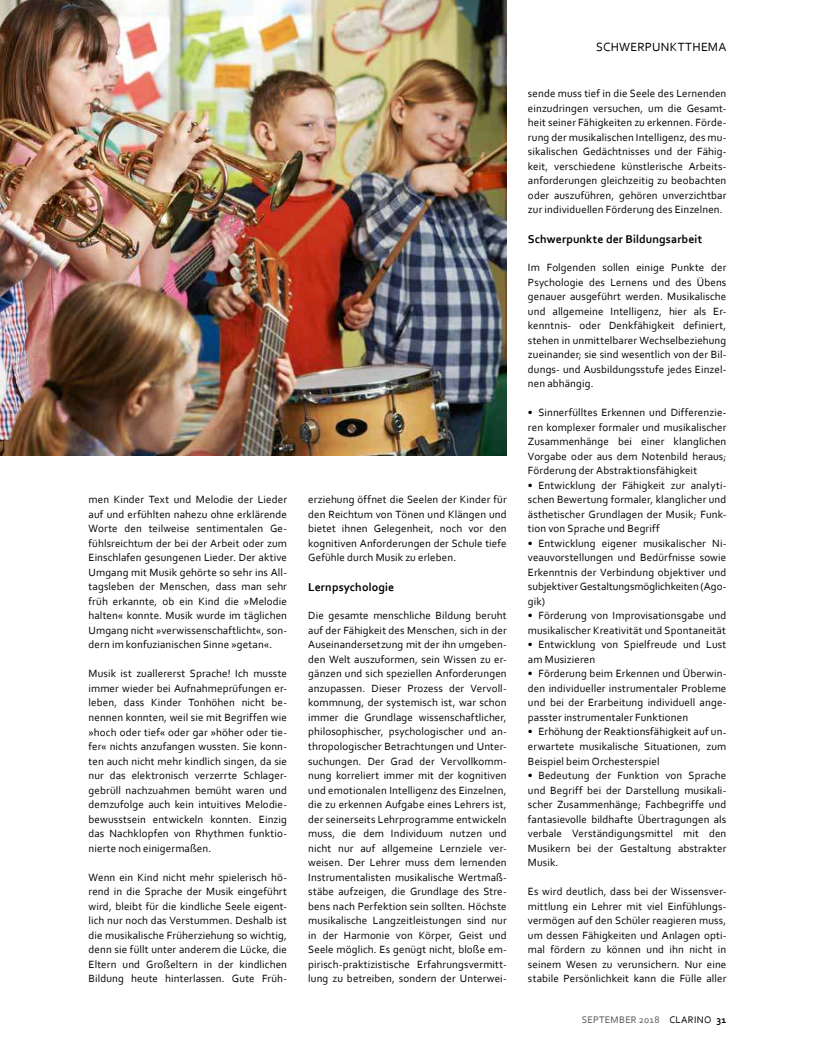
<style>
.page{position:relative;width:815px;height:1053px;background:#fff}
.page>*{position:absolute;margin:0;border:0;box-sizing:border-box;transform-origin:0 0}
.t1{font:12.5px "Corbel Clarino";letter-spacing:.02em;color:#000}
.t2{font:11.88px "Corbel Clarino Bold";letter-spacing:.01em;color:#000}
.t3{font:11px/14.5px "Corbel Clarino";letter-spacing:.01em;color:#000;text-align:justify}
.t4{font:10px "Corbel Clarino";letter-spacing:.025em;color:#565655}
.s1{color:#000}
.s2{font-family:"Corbel Clarino Bold";color:#000}
</style>
<div class="page">
<img style="left:0;top:0;width:507px;height:455px">
<p class="t3" style="left:89px;top:493px;width:200px">men Kinder Text und Melodie der Lieder auf und erfühlten nahezu ohne erklärende Worte den teilweise sentimentalen Ge&shy;fühlsreichtum der bei der Arbeit oder zum Einschlafen gesungenen Lieder. Der aktive Umgang mit Musik gehörte so sehr ins All&shy;tagsleben der Menschen, dass man sehr früh erkannte, ob ein Kind die »Melodie halten« konnte. Musik wurde im täglichen Umgang nicht »verwissenschaftlicht«, son&shy;dern im konfuzianischen Sinne »getan«.</p>
<p class="t3" style="left:89px;top:667px;width:200px">Musik ist zuallererst Sprache! Ich musste immer wieder bei Aufnahmeprüfungen er&shy;leben, dass Kinder Tonhöhen nicht be&shy;nennen konnten, weil sie mit Begriffen wie »hoch oder tief« oder gar »höher oder tie&shy;fer« nichts anzufangen wussten. Sie konn&shy;ten auch nicht mehr kindlich singen, da sie nur das elektronisch verzerrte Schlager&shy;gebrüll nachzuahmen bemüht waren und demzufolge auch kein intuitives Melodie&shy;bewusstsein entwickeln konnten. Einzig das Nachklopfen von Rhythmen funktio&shy;nierte noch einigermaßen.</p>
<p class="t3" style="left:89px;top:870px;width:200px">Wenn ein Kind nicht mehr spielerisch hö&shy;rend in die Sprache der Musik eingeführt wird, bleibt für die kindliche Seele eigent&shy;lich nur noch das Verstummen. Deshalb ist die musikalische Früherziehung so wichtig, denn sie füllt unter anderem die Lücke, die Eltern und Großeltern in der kindlichen Bildung heute hinterlassen. Gute Früh-</p>
<p class="t3" style="left:308px;top:493px;width:200px">erziehung öffnet die Seelen der Kinder für den Reichtum von Tönen und Klängen und bietet ihnen Gelegenheit, noch vor den kogni tiven Anforderungen der Schule tiefe Gefühle durch Musik zu erleben.</p>
<p class="t2" style="left:308px;top:581px;width:88px">Lernpsychologie</p>
<p class="t3" style="left:308px;top:609px;width:200px">Die gesamte menschliche Bildung beruht auf der Fähigkeit des Menschen, sich in der Auseinandersetzung mit der ihn umgeben&shy;den Welt auszuformen, sein Wissen zu er&shy;gänzen und sich speziellen Anforderungen anzupassen. Dieser Prozess der Vervoll&shy;kommnung, der systemisch ist, war schon immer die Grundlage wissenschaftlicher, philosophischer, psychologischer und an&shy;thro pologischer Betrachtungen und Unter&shy;suchungen. Der Grad der Vervollkomm&shy;nung korreliert immer mit der kognitiven und emotionalen Intelligenz des Einzelnen, die zu erkennen Aufgabe eines Lehrers ist, der seinerseits Lehrprogramme entwickeln muss, die dem Individuum nutzen und nicht nur auf allgemeine Lernziele ver&shy;weisen. Der Lehrer muss dem lernenden Instrumentalisten musikalische Wertmaß&shy;stäbe aufzeigen, die Grundlage des Stre&shy;bens nach Perfektion sein sollten. Höchste musikalische Langzeitleistungen sind nur in der Harmonie von Körper, Geist und Seele möglich. Es genügt nicht, bloße em&shy;pirisch-praktizistische Erfahrungsvermitt&shy;lung zu betreiben, sondern der Unterwei-</p>
<p class="t1" style="left:596px;top:41px;width:132px">SCHWERPUNKTTHEMA</p>
<p class="t3" style="left:528px;top:87px;width:200px">sende muss tief in die Seele des Lernenden einzudringen versuchen, um die Gesamt&shy;heit seiner Fähigkeiten zu erkennen. Förde&shy;rung der musikalischen Intelligenz, des mu&shy;sikalischen Gedächtnisses und der Fähig&shy;keit, verschiedene künstlerische Arbeits&shy;anforderungen gleichzeitig zu beobachten oder auszuführen, gehören unverzichtbar zur individuellen Förderung des Einzelnen.</p>
<p class="t2" style="left:528px;top:233px;width:176px">Schwerpunkte der Bildungsarbeit</p>
<p class="t3" style="left:528px;top:261px;width:200px">Im Folgenden sollen einige Punkte der Psychologie des Lernens und des Übens genauer ausgeführt werden. Musikalische und allgemeine Intelligenz, hier als Er&shy;kenntnis- oder Denkfähigkeit definiert, stehen in unmittelbarer Wechselbeziehung zueinander; sie sind wesentlich von der Bil&shy;dungs- und Ausbildungsstufe jedes Einzel&shy;nen abhängig.</p>
<p class="t3" style="left:528px;top:406px;width:200px">• Sinnerfülltes Erkennen und Differenzie&shy;ren komplexer formaler und musikalischer Zusammenhänge bei einer klanglichen Vorgabe oder aus dem Notenbild heraus; Förderung der Abstraktionsfähigkeit</p>
<p class="t3" style="left:528px;top:478px;width:200px">• Entwicklung der Fähigkeit zur analyti&shy;schen Bewertung formaler, klanglicher und ästhetischer Grundlagen der Musik; Funk&shy;tion von Sprache und Begriff</p>
<p class="t3" style="left:528px;top:536px;width:200px">• Entwicklung eigener musikalischer Ni&shy;veauvorstellungen und Bedürfnisse sowie Erkenntnis der Verbindung objektiver und subjektiver Gestaltungsmöglichkeiten (Ago&shy;gik)</p>
<p class="t3" style="left:528px;top:609px;width:200px">• Förderung von Improvisationsgabe und musikalischer Kreativität und Spontaneität</p>
<p class="t3" style="left:528px;top:638px;width:200px">• Entwicklung von Spielfreude und Lust am Musizieren</p>
<p class="t3" style="left:528px;top:667px;width:200px">• Förderung beim Erkennen und Überwin&shy;den individueller instrumentaler Probleme und bei der Erarbeitung individuell ange&shy;passter instrumentaler Funktionen</p>
<p class="t3" style="left:528px;top:725px;width:200px">• Erhöhung der Reaktionsfähigkeit auf un&shy;erwartete musikalische Situationen, zum Beispiel beim Orchesterspiel</p>
<p class="t3" style="left:528px;top:768px;width:200px">• Bedeutung der Funktion von Sprache und Begriff bei der Darstellung musikali&shy;scher Zusammenhänge; Fachbegriffe und fantasievolle bildhafte Übertragungen als verbale Verständigungsmittel mit den Musikern bei der Gestaltung abstrakter Musik.</p>
<p class="t3" style="left:528px;top:884px;width:200px">Es wird deutlich, dass bei der Wissensver&shy;mittlung ein Lehrer mit viel Einfühlungs&shy;vermögen auf den Schüler reagieren muss, um dessen Fähigkeiten und Anlagen opti&shy;mal fördern zu können und ihn nicht in seinem Wesen zu verunsichern. Nur eine stabile Persönlichkeit kann die Fülle aller</p>
<p class="t4" style="left:582px;top:1015px;width:146px">SEPTEMBER 2018 <span class="s1">CLARINO</span> <span class="s2">31</span></p>
</div>
